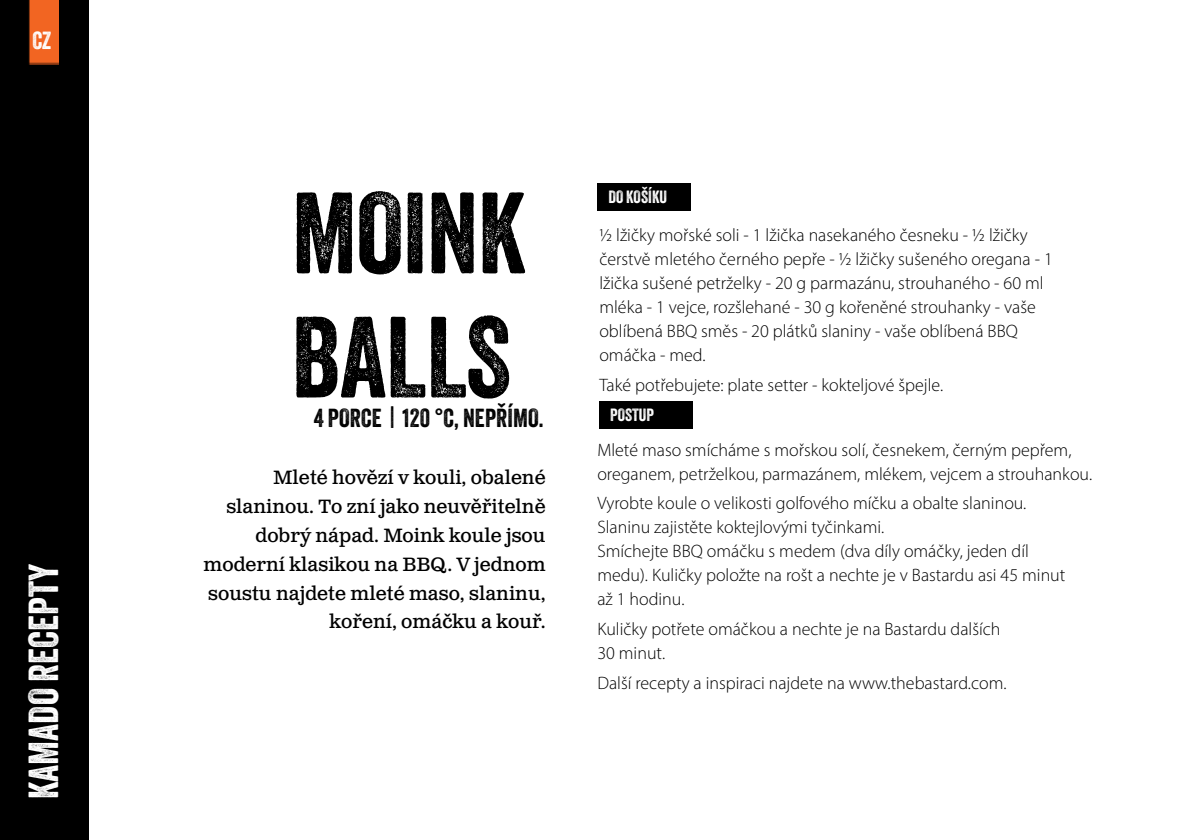
<style>
.page{position:relative;width:1191px;height:840px;background:#fff}
.page>*{position:absolute;margin:0;border:0;box-sizing:border-box;transform-origin:0 0}
.t1{font:111.4px/124px "Veneer";letter-spacing:-.005em;color:#000}
.t2{font:40.6px "Veneer";color:#fff}
.t3{font:25.2px "Veneer";letter-spacing:.005em;color:#000}
.t4{font:24px "Veneer";color:#fff}
.t5{font:19.2px/28.8px "Clarendon Text Pro";color:#000;text-align:right}
.t6{font:300 18px/24px "Myriad Pro";color:#000}
.t7{font:17.2px "Veneer";color:#fff}
</style>
<div class="page">
<div style="left:599px;top:400px;width:94px;height:28px;background:#000"></div>
<div style="left:597px;top:182px;width:94px;height:28px;background:#000"></div>
<div style="left:0;top:0;width:89px;height:839px;background:#000"></div>
<img style="left:28px;top:0;width:30px;height:64px">
<h3 class="t4" style="left:33px;top:26px;width:20px">CZ</h3>
<h2 class="t2" style="left:19px;top:799px;width:237px;rotate:-90deg">KAMADO RECEPTY</h2>
<h1 class="t1" style="left:291px;top:170px;width:236px">MOINK<br>BALLS</h1>
<p class="t7" style="left:608px;top:186px;width:60px">DO KOŠÍKU</p>
<p class="t6" style="left:599px;top:223px;width:455px">½ lžičky mořské soli - 1 lžička nasekaného česneku - ½ lžičky čerstvě mletého černého pepře - ½ lžičky sušeného oregana - 1 lžička sušené petrželky - 20 g parmazánu, strouhaného - 60 ml mléka - 1 vejce, rozšlehané - 30 g kořeněné strouhanky - vaše oblíbená BBQ směs - 20 plátků slaniny - vaše oblíbená BBQ omáčka - med.</p>
<p class="t6" style="left:599px;top:372px;width:345px">Také potřebujete: plate setter - kokteljové špejle.</p>
<h3 class="t3" style="left:314px;top:402px;width:231px">4 PORCE | 120 °C, NEPŘÍMO.</h3>
<p class="t7" style="left:610px;top:404px;width:45px">POSTUP</p>
<p class="t5" style="left:203px;top:464px;width:343px">Mleté hovězí v kouli, obalené slaninou. To zní jako neuvěřitelně dobrý nápad. Moink koule jsou moderní klasikou na BBQ. V jednom soustu najdete mleté maso, slaninu, koření, omáčku a kouř.</p>
<p class="t6" style="left:597px;top:437px;width:496px">Mleté maso smícháme s mořskou solí, česnekem, černým pepřem, oreganem, petrželkou, parmazánem, mlékem, vejcem a strouhankou.</p>
<p class="t6" style="left:597px;top:491px;width:469px">Vyrobte koule o velikosti golfového míčku a obalte slaninou.<br>Slaninu zajistěte koktejlovými tyčinkami.<br>Smíchejte BBQ omáčku s medem (dva díly omáčky, jeden díl medu). Kuličky položte na rošt a nechte je v Bastardu asi 45 minut až 1 hodinu.</p>
<p class="t6" style="left:597px;top:616px;width:405px">Kuličky potřete omáčkou a nechte je na Bastardu dalších<br>30 minut.</p>
<p class="t6" style="left:597px;top:670px;width:411px">Další recepty a inspiraci najdete na www.thebastard.com.</p>
</div>
